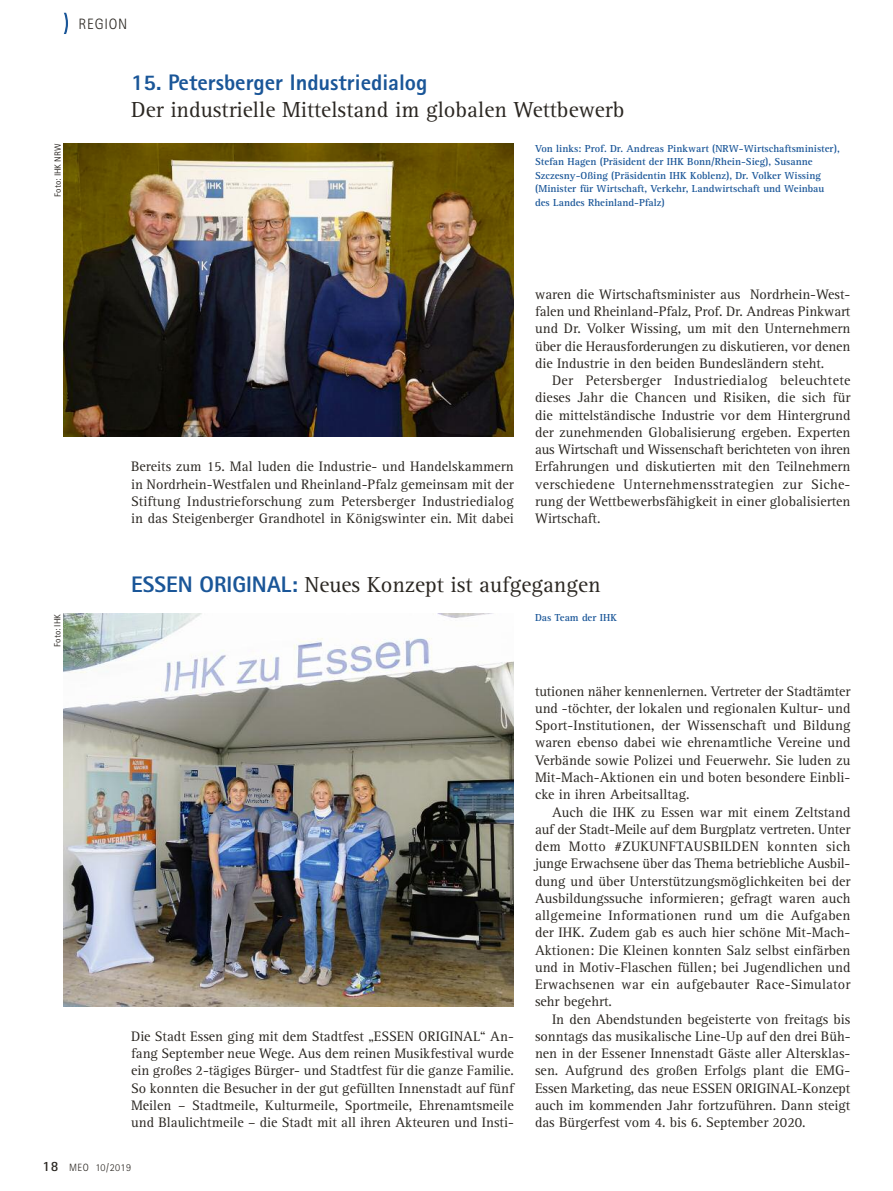
<style>
.page{position:relative;width:893px;height:1191px;background:#fff}
.page>*{position:absolute;margin:0;border:0;box-sizing:border-box;transform-origin:0 0}
.t1{font:22.5px "Agfa Rotis Serif";color:#2b2722}
.t2{font:800 22.5px "Agfa Rotis Sans Serif";color:#1a5698}
.t3{font:300 15px "Agfa Rotis Sans Serif";letter-spacing:.05em;color:#2b2722}
.t4{font:14.25px/17.2px "Agfa Rotis Serif";color:#2b2722;text-align:justify}
.t5{font:700 10.5px/13.5px "Agfa Rotis Serif";color:#1a5698}
.t6{font:300 10.5px "Agfa Rotis Sans Serif";letter-spacing:.05em;color:#2b2722}
.t7{font:9px "Agfa Rotis Sans Serif";color:#2b2722}
.s1{font-family:"Agfa Rotis Sans Serif";font-weight:800;color:#1a5698}
.s2{font-weight:700;font-size:14.25px}
</style>
<div class="page">
<svg style="left:64px;top:13px;width:4px;height:21px"></svg>
<img style="left:64px;top:143px;width:449px;height:294px">
<img style="left:64px;top:614px;width:450px;height:392px">
<p class="t3" style="left:79px;top:15px;width:50px">REGION</p>
<p class="t7" style="left:52px;top:196px;width:54px;rotate:-90deg">Foto: IHK NRW</p>
<p class="t7" style="left:52px;top:646px;width:34px;rotate:-90deg">Foto: IHK</p>
<h1 class="t2" style="left:131px;top:69px;width:298px">15. Petersberger Industriedialog</h1>
<h1 class="t1" style="left:131px;top:96px;width:495px">Der industrielle Mittelstand im globalen Wettbewerb</h1>
<p class="t5" style="left:535px;top:141px;width:306px">Von links: Prof. Dr. Andreas Pinkwart (NRW-Wirtschaftsminister), Stefan Hagen (Präsident der IHK Bonn/Rhein-Sieg), Susanne Szczesny-Oßing (Präsidentin IHK Koblenz), Dr. Volker Wissing (Minister für Wirtschaft, Verkehr, Landwirtschaft und Weinbau des Landes Rheinland-Pfalz)</p>
<p class="t4" style="left:131px;top:458px;width:384px">Bereits zum 15. Mal luden die Industrie- und Handelskammern in Nordrhein-Westfalen und Rheinland-Pfalz gemeinsam mit der Stiftung Industrieforschung zum Petersberger Indus triedialog in das Steigenberger Grandhotel in Königswinter ein. Mit dabei</p>
<p class="t4" style="left:535px;top:285px;width:317px">waren die Wirtschaftsminister aus Nordrhein-West&shy;falen und Rheinland-Pfalz, Prof. Dr. Andre as Pinkwart und Dr. Volker Wissing, um mit den Unternehmern über die Herausforderungen zu diskutieren, vor denen die Industrie in den beiden Bundesländern steht.</p>
<p class="t4" style="left:535px;top:371px;width:317px;text-indent:17px">Der Petersberger Industriedialog beleuchtete dieses Jahr die Chancen und Risiken, die sich für die mittelständische Industrie vor dem Hintergrund der zunehmenden Globalisierung ergeben. Experten aus Wirtschaft und Wissenschaft berichteten von ihren Erfahrungen und diskutierten mit den Teilnehmern verschiedene Unternehmensstrategien zur Siche&shy;rung der Wettbewerbsfähigkeit in einer globalisierten Wirtschaft.</p>
<h1 class="t1" style="left:131px;top:571px;width:471px"><span class="s1">ESSEN ORIGINAL:</span> Neues Konzept ist aufgegangen</h1>
<p class="t5" style="left:535px;top:611px;width:83px">Das Team der IHK</p>
<p class="t4" style="left:131px;top:1027px;width:384px">Die Stadt Essen ging mit dem Stadtfest „ESSEN ORIGINAL“ An&shy;fang September neue Wege. Aus dem reinen Musikfestival wurde ein großes 2-tägiges Bürger- und Stadtfest für die ganze Familie.<br>So konnten die Besucher in der gut gefüllten Innenstadt auf fünf Meilen – Stadtmeile, Kulturmeile, Sportmeile, Ehrenamtsmeile und Blaulichtmeile – die Stadt mit all ihren Akteuren und Insti-</p>
<p class="t4" style="left:535px;top:682px;width:317px">tutionen näher kennenlernen. Vertreter der Stadtämter und -töchter, der lokalen und regionalen Kultur- und Sport-Institutionen, der Wissenschaft und Bildung waren ebenso dabei wie ehren amtliche Vereine und Verbände sowie Polizei und Feuerwehr. Sie luden zu Mit-Mach-Aktionen ein und boten besondere Einbli&shy;cke in ihren Arbeitsalltag.</p>
<p class="t4" style="left:535px;top:803px;width:317px;text-indent:17px">Auch die IHK zu Essen war mit einem Zeltstand auf der Stadt-Meile auf dem Burgplatz vertreten. Unter dem Motto #ZUKUNFTAUSBILDEN konnten sich junge Erwachsene über das Thema betriebliche Ausbil - dung und über Unterstützungsmöglichkeiten bei der Aus bildungssuche informieren; gefragt waren auch all gemeine Informationen rund um die Aufgaben der IHK. Zudem gab es auch hier schöne Mit-Mach-Aktio nen: Die Kleinen konnten Salz selbst einfärben und in Motiv-Flaschen füllen; bei Jugendlichen und Erwachsenen war ein aufgebauter Race-Simulator sehr begehrt.</p>
<p class="t4" style="left:535px;top:1010px;width:317px;text-indent:17px">In den Abendstunden begeisterte von freitags bis sonntags das musikalische Line-Up auf den drei Büh&shy;nen in der Essener Innenstadt Gäste aller Altersklas&shy;sen. Aufgrund des großen Erfolgs plant die EMG-Essen Marketing, das neue ESSEN ORIGINAL-Konzept auch im kommenden Jahr fortzuführen. Dann steigt das Bürgerfest vom 4. bis 6. September 2020.</p>
<p class="t6" style="left:43px;top:1161px;width:90px"><span class="s2">18</span> MEO 10/2019</p>
</div>
